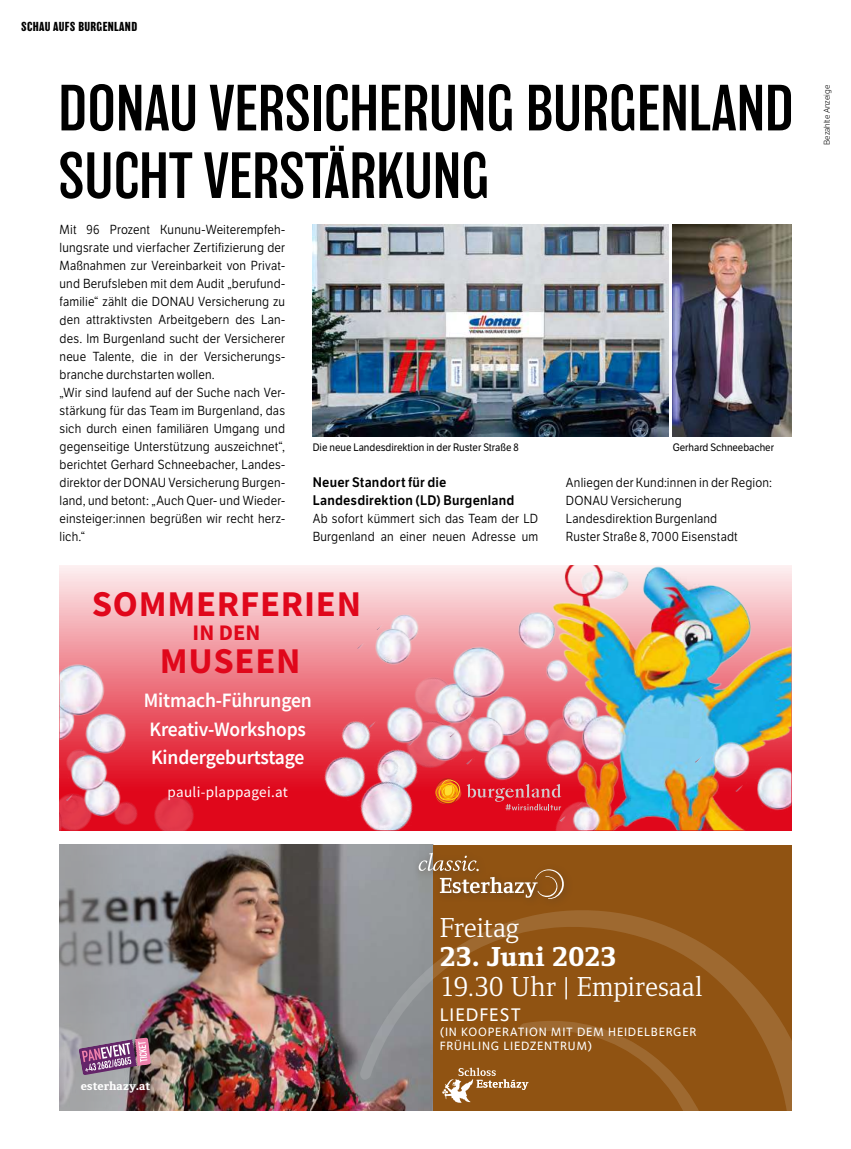
<style>
.page{position:relative;width:851px;height:1149px;background:#fff}
.page>*{position:absolute;margin:0;border:0;box-sizing:border-box;transform-origin:0 0}
.t1{font:300 60px/67.5px "Balboa";color:#000}
.t2{font:700 36.3px "Source Sans Pro";letter-spacing:.02em;color:#e0071b}
.t3{font:28.35px "Foundry Form Serif";color:#fff}
.t4{font:800 28.35px "Foundry Form Serif";letter-spacing:-.02em;color:#fff}
.t5{font:700 22.2px "Source Sans Pro";color:#e0071b}
.t6{font:600 20.4px/28.7px "Source Sans Pro";letter-spacing:-.01em;color:#fff;scale:.96 1}
.t7{font:500 18.75px "Foundry Sterling";letter-spacing:.05em;color:#fff}
.t8{font:15.15px "Source Sans Pro";letter-spacing:.02em;color:#fff}
.t9{font:13.5px/18px "LFT Etica SB";letter-spacing:.02em;color:#000;scale:.94 1}
.t10{font:12.75px/18px "LFT Etica";letter-spacing:.015em;color:#000;scale:.94 1}
.t11{font:500 12.3px/14.9px "Foundry Sterling";letter-spacing:.055em;color:#fff}
.t12{font:12.15px "Foundry Form Serif Extra Bold EHZY";letter-spacing:.01em;color:#fff}
.t13{font:700 12px "Balboa";letter-spacing:.03em;color:#000}
.t14{font:10.5px "LFT Etica";color:#000;scale:.94 1}
.t15{font:300 8.25px "LFT Etica";color:#000}
</style>
<div class="page">
<svg style="left:60px;top:565px;width:432px;height:86px;background:#f7c8cd"></svg>
<img style="left:164px;top:804px;width:86px;height:26px">
<img style="left:60px;top:651px;width:117px;height:155px">
<img style="left:164px;top:648px;width:305px;height:156px">
<img style="left:492px;top:565px;width:299px;height:118px">
<img style="left:549px;top:683px;width:242px;height:147px">
<img style="left:152px;top:726px;width:12px;height:104px">
<img style="left:60px;top:697px;width:92px;height:133px">
<img style="left:575px;top:697px;width:216px;height:129px">
<img style="left:147px;top:569px;width:310px;height:157px">
<img style="left:240px;top:658px;width:309px;height:156px">
<img style="left:256px;top:685px;width:310px;height:145px">
<img style="left:460px;top:762px;width:171px;height:68px">
<img style="left:137px;top:844px;width:296px;height:265px">
<svg style="left:60px;top:844px;width:77px;height:265px;background:#98999d"></svg>
<div style="left:433px;top:844px;width:358px;height:265px;background:#905312"></div>
<div style="left:413px;top:847px;width:159px;height:60px;background:#503b2c;opacity:.59"></div>
<svg style="left:418px;top:852px;width:146px;height:46px"></svg>
<svg style="left:359px;top:908px;width:432px;height:201px"></svg>
<svg style="left:406px;top:1017px;width:317px;height:92px"></svg>
<svg style="left:79px;top:1037px;width:72px;height:37px;background:#9a7192"></svg>
<img style="left:313px;top:224px;width:355px;height:212px">
<img style="left:672px;top:224px;width:119px;height:212px">
<p class="t13" style="left:21px;top:20px;width:117px">SCHAU AUFS BURGENLAND</p>
<h1 class="t1" style="left:58px;top:75px;width:736px">DONAU VERSICHERUNG BURGENLAND<br>SUCHT VERSTÄRKUNG</h1>
<p class="t10" style="left:60px;top:221px;width:241px">Mit 96 Prozent Kununu-Weiterempfeh&shy;lungsrate und vierfacher Zertifizierung der Maßnahmen zur Vereinbarkeit von Privat&shy;und Berufsleben mit dem Audit „berufund&shy;familie“ zählt die DONAU Versicherung zu den attraktivsten Arbeitgebern des Lan&shy;des. Im Burgenland sucht der Versicherer neue Talente, die in der Versicherungs&shy;branche durchstarten wollen.<br>„Wir sind laufend auf der Suche nach Ver&shy;stärkung für das Team im Burgenland, das sich durch einen familiären Umgang und gegenseitige Unterstützung auszeichnet“, berichtet Gerhard Schneebacher, Landes&shy;direktor der DONAU Versicherung Burgen&shy;land, und betont: „Auch Quer- und Wieder&shy;einsteiger:innen begrüßen wir recht herz&shy;lich.“</p>
<p class="t14" style="left:313px;top:440px;width:221px">Die neue Landesdirektion in der Ruster Straße 8</p>
<p class="t14" style="left:672px;top:440px;width:109px">Gerhard Schneebacher</p>
<p class="t9" style="left:313px;top:473px;width:216px">Neuer Standort für die<br>Landesdirektion (LD) Burgenland</p>
<p class="t10" style="left:313px;top:509px;width:241px">Ab sofort kümmert sich das Team der LD<br>Burgenland an einer neuen Adresse um</p>
<p class="t10" style="left:566px;top:473px;width:221px">Anliegen der Kund:innen in der Region:<br>DONAU Versicherung<br>Landesdirektion Burgenland<br>Ruster Straße 8, 7000 Eisenstadt</p>
<h2 class="t2" style="left:92px;top:579px;width:271px">SOMMERFERIEN</h2>
<h3 class="t5" style="left:192px;top:617px;width:69px">IN DEN</h3>
<h2 class="t2" style="left:160px;top:635px;width:142px">MUSEEN</h2>
<h3 class="t6" style="left:144px;top:685px;width:176px">Mitmach-Führungen<br>Kreativ-Workshops<br>Kindergeburtstage</h3>
<p class="t8" style="left:168px;top:782px;width:122px">pauli-plappagei.at</p>
<p class="t15" style="left:822px;top:145px;width:61px;rotate:-90deg">Bezahlte Anzeige</p>
<p class="t12" style="left:81px;top:1078px;width:71px">esterhazy.at</p>
<h3 class="t3" style="left:439px;top:911px;width:81px">Freitag</h3>
<h3 class="t4" style="left:439px;top:940px;width:179px">23. Juni 2023</h3>
<h3 class="t3" style="left:439px;top:970px;width:264px">19.30 Uhr | Empiresaal</h3>
<h3 class="t7" style="left:439px;top:1003px;width:83px">LIEDFEST</h3>
<p class="t11" style="left:439px;top:1023px;width:258px">(IN KOOPERATION MIT DEM HEIDELBERGER<br>FRÜHLING LIEDZENTRUM)</p>
</div>
